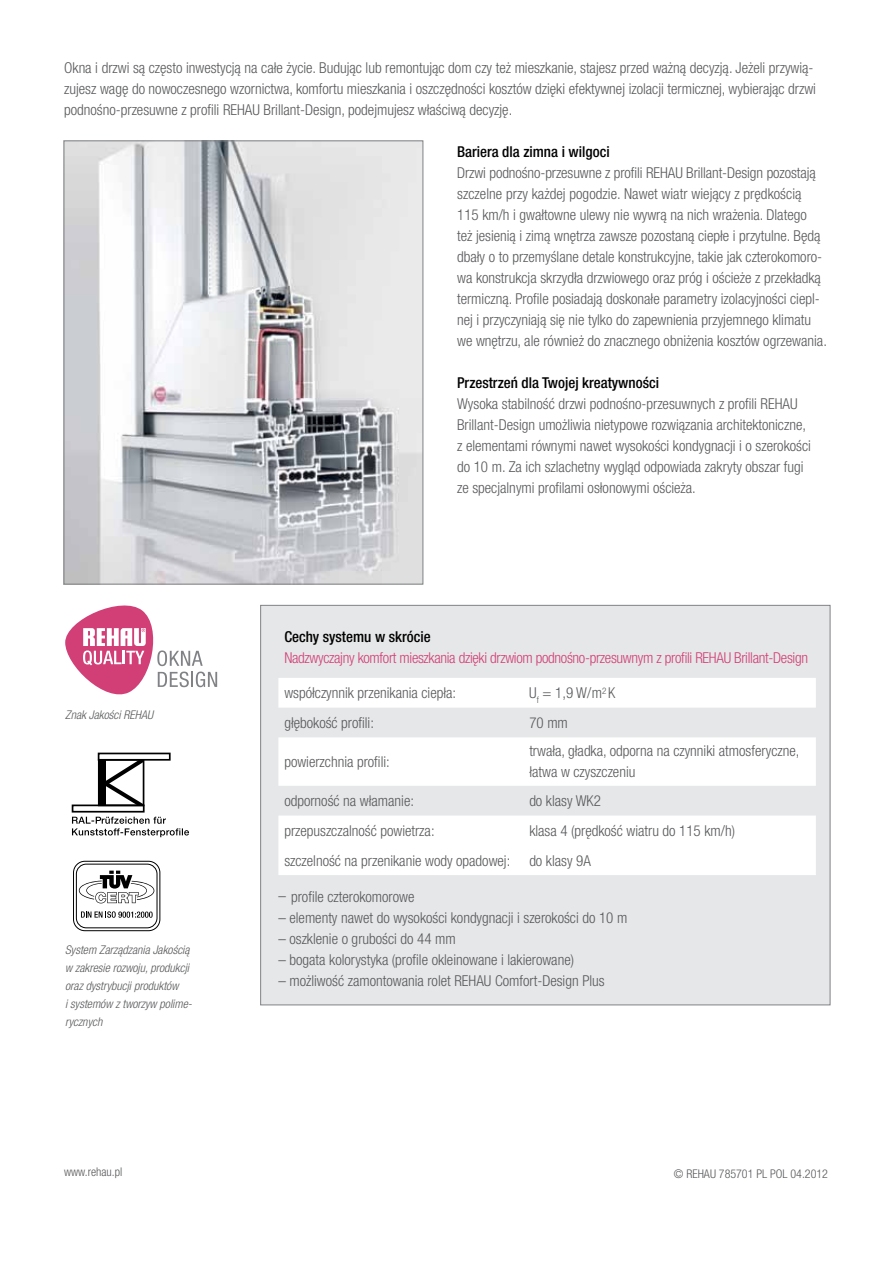
<style>
.page{position:relative;width:893px;height:1263px;background:#fff}
.page>*{position:absolute;margin:0;border:0;box-sizing:border-box;transform-origin:0 0}
.t1{font:300 condensed 15px/21px "Helvetica Neue LT Com";color:#58595b}
.t2{font:300 condensed 15px "Helvetica Neue LT Com";letter-spacing:-.02em;color:#d13f76}
.t3{font:500 condensed 15px "Helvetica Neue LT Com";color:#000}
.t4{font:500 condensed 13.2px "Helvetica Neue LT Com";color:#000}
.t5{font:italic 300 condensed 12px/18px "Helvetica Neue LT Com";color:#58595b}
.t6{font:300 condensed 12px "Helvetica Neue LT Com";color:#58595b}
</style>
<div class="page">
<div style="left:260px;top:605px;width:570px;height:400px;background:#e6e7e8;border:1px solid #808285"></div>
<svg style="left:278px;top:678px;width:538px;height:197px;fill:#fff"></svg>
<img style="left:66px;top:143px;width:355px;height:439px">
<div style="left:64px;top:141px;width:359px;height:443px;border:1px solid #808285"></div>
<svg style="left:65px;top:605px;width:152px;height:90px"></svg>
<svg style="left:71px;top:752px;width:118px;height:85px"></svg>
<svg style="left:79px;top:871px;width:75px;height:32px"></svg>
<div style="left:76px;top:864px;width:81px;height:64px;border:1px solid #000;border-radius:10px"></div>
<div style="left:73px;top:861px;width:87px;height:70px;border:1px solid #000;border-radius:11px"></div>
<svg style="left:81px;top:911px;width:72px;height:7px"></svg>
<p class="t1" style="left:64px;top:57px;width:753px">Okna i drzwi są często inwestycją na całe życie. Budując lub remontując dom czy też mieszkanie, stajesz przed ważną decyzją. Jeżeli przywią&shy;zujesz wagę do nowoczesnego wzornictwa, komfortu mieszkania i oszczędności kosztów dzięki efektywnej izolacji termicznej, wybierając drzwi podnośno-przesuwne z profili REHAU Brillant-Design, podejmujesz właściwą decyzję.</p>
<p class="t5" style="left:65px;top:706px;width:90px">Znak Jakości REHAU</p>
<p class="t5" style="left:65px;top:941px;width:128px">System Zarządzania Jakością w zakresie rozwoju, produkcji oraz dystrybucji produktów<br>i systemów z tworzyw polime&shy;rycznych</p>
<p class="t3" style="left:457px;top:143px;width:154px">Bariera dla zimna i wilgoci</p>
<p class="t1" style="left:457px;top:163px;width:371px">Drzwi podnośno-przesuwne z profili REHAU Brillant-Design pozostają szczelne przy każdej pogodzie. Nawet wiatr wiejący z prędkością 115 km/h i gwałtowne ulewy nie wywrą na nich wrażenia. Dlatego<br>też jesienią i zimą wnętrza zawsze pozostaną ciepłe i przytulne. Będą dbały o to przemyślane detale konstrukcyjne, takie jak czterokomoro&shy;wa konstrukcja skrzydła drzwiowego oraz próg i ościeże z przekładką termiczną. Profile posiadają doskonałe parametry izolacyjności ciepl&shy;nej i przyczyniają się nie tylko do zapewnienia przyjemnego klimatu we wnętrzu, ale również do znacznego obniżenia kosztów ogrzewania.</p>
<p class="t3" style="left:457px;top:374px;width:203px">Przestrzeń dla Twojej kreatywności</p>
<p class="t1" style="left:457px;top:394px;width:355px">Wysoka stabilność drzwi podnośno-przesuwnych z profili REHAU Brillant-Design umożliwia nietypowe rozwiązania architektoniczne, z elementami równymi nawet wysokości kondygnacji i o szerokości do 10 m. Za ich szlachetny wygląd odpowiada zakryty obszar fugi ze specjalnymi profilami osłonowymi ościeża.</p>
<p class="t3" style="left:284px;top:628px;width:148px">Cechy systemu w skrócie</p>
<p class="t2" style="left:284px;top:649px;width:525px">Nadzwyczajny komfort mieszkania dzięki drzwiom podnośno-przesuwnym z profili REHAU Brillant-Design</p>
<p class="t1" style="left:284px;top:682px;width:173px">współczynnik przenikania ciepła:</p>
<p class="t1" style="left:529px;top:682px;width:88px">U<sub>f</sub> = 1,9 W/m<sup>2</sup> K</p>
<p class="t1" style="left:284px;top:712px;width:91px">głębokość profili:</p>
<p class="t1" style="left:529px;top:712px;width:40px">70 mm</p>
<p class="t1" style="left:284px;top:751px;width:107px">powierzchnia profili:</p>
<p class="t1" style="left:529px;top:741px;width:272px">trwała, gładka, odporna na czynniki atmosferyczne, łatwa w czyszczeniu</p>
<p class="t1" style="left:284px;top:790px;width:131px">odporność na włamanie:</p>
<p class="t1" style="left:529px;top:790px;width:73px">do klasy WK2</p>
<p class="t1" style="left:284px;top:820px;width:152px">przepuszczalność powietrza:</p>
<p class="t1" style="left:529px;top:820px;width:207px">klasa 4 (prędkość wiatru do 115 km/h)</p>
<p class="t1" style="left:284px;top:850px;width:227px">szczelność na przenikanie wody opadowej:</p>
<p class="t1" style="left:529px;top:850px;width:63px">do klasy 9A</p>
<p class="t1" style="left:278px;top:886px;width:138px">– profile czterokomorowe</p>
<p class="t1" style="left:278px;top:907px;width:350px">– elementy nawet do wysokości kondygnacji i szerokości do 10 m</p>
<p class="t1" style="left:278px;top:928px;width:179px">– oszklenie o grubości do 44 mm</p>
<p class="t1" style="left:278px;top:949px;width:297px">– bogata kolorystyka (profile okleinowane i lakierowane)</p>
<p class="t1" style="left:278px;top:970px;width:328px">– możliwość zamontowania rolet REHAU Comfort-Design Plus</p>
<p class="t4" style="left:322px;top:953px;width:234px">Wichtig: Erklärender Zusatz zur Zertifizierung!</p>
<p class="t6" style="left:64px;top:1164px;width:60px">www.rehau.pl</p>
<p class="t6" style="left:674px;top:1166px;width:156px">© REHAU 785701 PL POL 04.2012</p>
</div>
